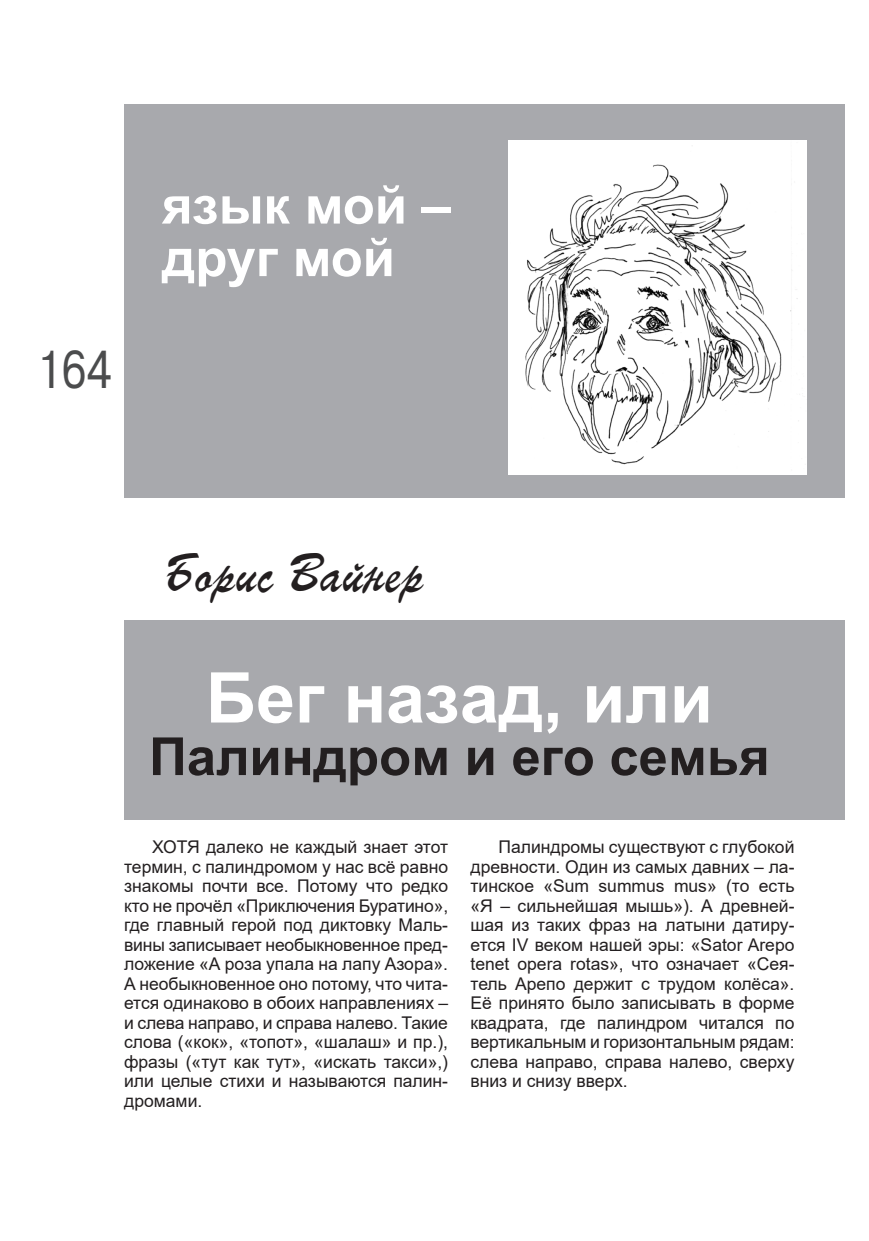
<style>
.page{position:relative;width:869px;height:1241px;background:#fff}
.page>*{position:absolute;margin:0;border:0;box-sizing:border-box;transform-origin:0 0}
.t1{font:700 70px "Arial";color:#fff}
.t2{font:700 52.5px "Arial";color:#231f20}
.t3{font:700 52.5px/52.5px "Arial";color:#fff}
.t4{font:52.5px "TT Parsec";color:#231f20;scale:.9 1}
.t5{font:49px "TT Arial";color:#4b4c4d;scale:.8 1}
.t6{font:17.5px/19.4px "Arial";color:#231f20;text-align:justify}
</style>
<div class="page">
<div style="left:124px;top:620px;width:719px;height:200px;background:#a8a9ad"></div>
<div style="left:124px;top:104px;width:719px;height:393px;background:#a8a9ad"></div>
<img style="left:508px;top:141px;width:298px;height:333px">
<h3 class="t5" style="left:37px;top:342px;width:95px">164</h3>
<h2 class="t3" style="left:162px;top:179px;width:290px">язык мой – друг мой</h2>
<h2 class="t4" style="left:162px;top:542px;width:293px">Борис Вайнер</h2>
<h1 class="t1" style="left:206px;top:659px;width:508px">Бег назад, или</h1>
<h2 class="t2" style="left:149px;top:727px;width:621px">Палиндром и его семья</h2>
<p class="t6" style="left:124px;top:837px;width:325px;text-indent:28px">ХОТЯ далеко не каждый знает этот термин, с палиндромом у нас всё равно знакомы почти все. Потому что редко кто не прочёл «Приключения Буратино», где главный герой под диктовку Маль&shy;вины записывает необыкновенное пред&shy;ложение «А роза упала на лапу Азора».<br>А необыкновенное оно потому, что чита&shy;ется одинаково в обоих направлениях – и слева направо, и справа налево. Такие слова («кок», «топот», «шалаш» и пр.), фразы («тут как тут», «искать такси»,) или целые стихи и называются палин&shy;дромами.</p>
<p class="t6" style="left:470px;top:837px;width:325px;text-indent:28px">Палиндромы существуют с глубокой древности. Один из самых давних – ла&shy;тинское «Sum summus mus» (то есть «Я – сильнейшая мышь»). А древней&shy;шая из таких фраз на латыни датиру&shy;ется IV веком нашей эры: «Sator Arepo tenet opera rotas», что означает «Сея&shy;тель Арепо держит с трудом колёса».<br>Её принято было записывать в форме квадрата, где палиндром читался по вертикальным и горизонтальным рядам: слева направо, справа налево, сверху вниз и снизу вверх.</p>
</div>
